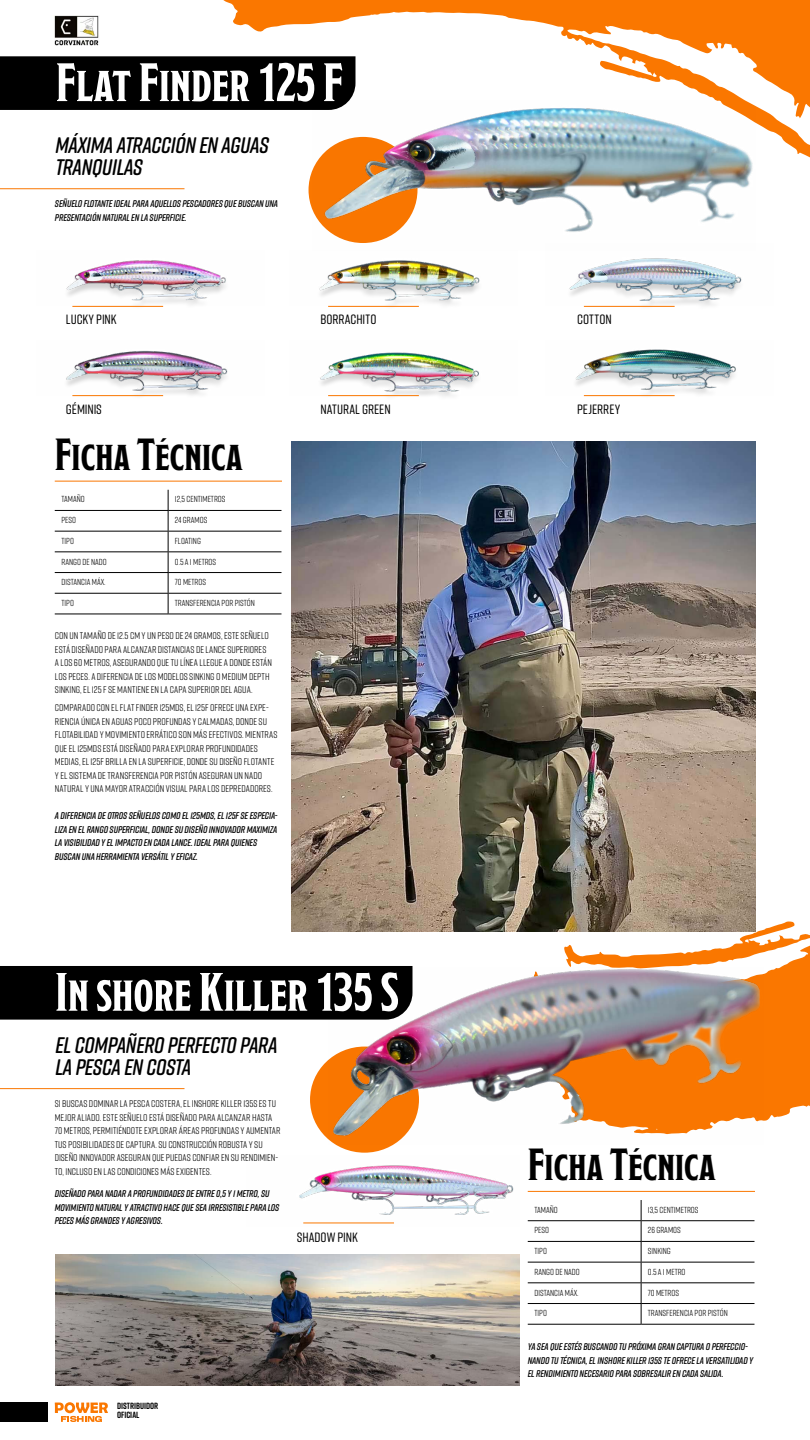
<style>
.page{position:relative;width:810px;height:1440px;background:#fff}
.page>*{position:absolute;margin:0;border:0;box-sizing:border-box;transform-origin:0 0}
.t1{font:700 54px "Modesto Condensed";color:#fff}
.t2{font:700 45px "Modesto Condensed";color:#000}
.t3{font:italic 600 22.5px/21.8px "Rift Soft";letter-spacing:-.02em;color:#000}
.t4{font:500 13.5px "Rift Soft";color:#000}
.t5{font:9.75px/13.5px "Rift Soft";color:#000}
.t6{font:italic 600 9.75px/13.5px "Rift Soft";letter-spacing:-.015em;color:#000}
.t7{font:700 9px/9px "Rift Soft";color:#000}
.t8{font:8.77px "Rift Soft";color:#000}
</style>
<div class="page">
<svg style="left:223px;top:0;width:587px;height:181px"></svg>
<div style="left:0;top:56px;width:356px;height:54px;background:#000"></div>
<img style="left:312px;top:100px;width:443px;height:143px">
<img style="left:66px;top:260px;width:160px;height:46px">
<div style="left:63px;top:352px;width:167px;height:48px;background:#000;opacity:.17"></div>
<img style="left:63px;top:350px;width:167px;height:46px">
<img style="left:319px;top:260px;width:161px;height:46px">
<div style="left:317px;top:354px;width:165px;height:46px;background:#000;opacity:.17"></div>
<img style="left:317px;top:352px;width:165px;height:44px">
<img style="left:569px;top:258px;width:173px;height:48px">
<div style="left:572px;top:351px;width:167px;height:48px;background:#000;opacity:.17"></div>
<img style="left:572px;top:349px;width:167px;height:47px">
<hr style="left:72px;top:306px;width:91px;height:1px;background:#fa7700">
<hr style="left:328px;top:306px;width:91px;height:1px;background:#fa7700">
<hr style="left:584px;top:306px;width:91px;height:1px;background:#fa7700">
<hr style="left:72px;top:395px;width:91px;height:1px;background:#fa7700">
<hr style="left:328px;top:395px;width:91px;height:1px;background:#fa7700">
<hr style="left:584px;top:395px;width:91px;height:1px;background:#fa7700">
<svg style="left:564px;top:774px;width:246px;height:347px"></svg>
<div style="left:310px;top:1047px;width:109px;height:106px;background:#fa7700;border-radius:50%"></div>
<div style="left:0;top:966px;width:412px;height:54px;background:#000"></div>
<img style="left:299px;top:1165px;width:215px;height:58px">
<img style="left:328px;top:967px;width:436px;height:179px">
<hr style="left:303px;top:1223px;width:91px;height:1px;background:#fa7700">
<hr style="left:528px;top:1191px;width:227px;height:1px;background:#fa7700">
<hr style="left:55px;top:481px;width:227px;height:1px;background:#fa7700">
<hr style="left:55px;top:510px;width:113px;height:1px;background:#000">
<hr style="left:168px;top:510px;width:114px;height:1px;background:#000">
<hr style="left:55px;top:531px;width:113px;height:1px;background:#000">
<hr style="left:168px;top:531px;width:114px;height:1px;background:#000">
<hr style="left:55px;top:551px;width:113px;height:1px;background:#000">
<hr style="left:168px;top:551px;width:114px;height:1px;background:#000">
<hr style="left:55px;top:572px;width:113px;height:1px;background:#000">
<hr style="left:168px;top:572px;width:114px;height:1px;background:#000">
<hr style="left:55px;top:593px;width:113px;height:1px;background:#000">
<hr style="left:168px;top:593px;width:114px;height:1px;background:#000">
<svg style="left:168px;top:490px;width:1px;height:124px"></svg>
<hr style="left:55px;top:614px;width:113px;height:1px;background:#000">
<hr style="left:168px;top:614px;width:114px;height:1px;background:#000">
<hr style="left:528px;top:1220px;width:113px;height:1px;background:#000">
<hr style="left:641px;top:1220px;width:114px;height:1px;background:#000">
<hr style="left:528px;top:1241px;width:113px;height:1px;background:#000">
<hr style="left:641px;top:1241px;width:114px;height:1px;background:#000">
<hr style="left:528px;top:1262px;width:113px;height:1px;background:#000">
<hr style="left:641px;top:1262px;width:114px;height:1px;background:#000">
<hr style="left:528px;top:1282px;width:113px;height:1px;background:#000">
<hr style="left:641px;top:1282px;width:114px;height:1px;background:#000">
<hr style="left:528px;top:1303px;width:113px;height:1px;background:#000">
<hr style="left:641px;top:1303px;width:114px;height:1px;background:#000">
<svg style="left:641px;top:1200px;width:1px;height:124px"></svg>
<hr style="left:528px;top:1324px;width:113px;height:1px;background:#000">
<hr style="left:641px;top:1324px;width:114px;height:1px;background:#000">
<img style="left:291px;top:441px;width:464px;height:491px">
<img style="left:55px;top:1255px;width:465px;height:131px">
<hr style="left:0;top:188px;width:184px;height:1px;background:#fa7700">
<hr style="left:0;top:1088px;width:184px;height:1px;background:#fa7700">
<img style="left:54px;top:15px;width:45px;height:31px">
<svg style="left:55px;top:1402px;width:53px;height:20px"></svg>
<div style="left:0;top:1402px;width:48px;height:20px;background:#000"></div>
<h1 class="t1" style="left:56px;top:55px;width:289px">Flat Finder 125 F</h1>
<h3 class="t3" style="left:55px;top:134px;width:215px">MÁXIMA ATRACCIÓN EN AGUAS<br>TRANQUILAS</h3>
<p class="t6" style="left:55px;top:197px;width:225px">SEÑUELO FLOTANTE IDEAL PARA AQUELLOS PESCADORES QUE BUSCAN UNA<br>PRESENTACIÓN NATURAL EN LA SUPERFICIE.</p>
<h3 class="t4" style="left:66px;top:310px;width:52px">LUCKY PINK</h3>
<h3 class="t4" style="left:66px;top:400px;width:38px">GÉMINIS</h3>
<h2 class="t2" style="left:55px;top:432px;width:190px">Ficha Técnica</h2>
<p class="t8" style="left:62px;top:493px;width:25px">TAMAÑO</p>
<p class="t8" style="left:175px;top:493px;width:52px">12,5 CENTIMETROS</p>
<p class="t8" style="left:62px;top:514px;width:16px">PESO</p>
<p class="t8" style="left:175px;top:514px;width:34px">24 GRAMOS</p>
<p class="t8" style="left:62px;top:535px;width:14px">TIPO</p>
<p class="t8" style="left:175px;top:535px;width:28px">FLOATING</p>
<p class="t8" style="left:62px;top:555px;width:47px">RANGO DE NADO</p>
<p class="t8" style="left:175px;top:555px;width:43px">0.5 A 1 METROS</p>
<p class="t8" style="left:62px;top:576px;width:46px">DISTANCIA MÁX.</p>
<p class="t8" style="left:175px;top:576px;width:33px">70 METROS</p>
<p class="t8" style="left:62px;top:597px;width:14px">TIPO</p>
<p class="t8" style="left:175px;top:597px;width:81px">TRANSFERENCIA POR PISTÓN</p>
<p class="t5" style="left:55px;top:628px;width:219px">CON UN TAMAÑO DE 12.5 CM Y UN PESO DE 24 GRAMOS, ESTE SEÑUELO ESTÁ DISEÑADO PARA ALCANZAR DISTANCIAS DE LANCE SUPERIORES A LOS 60 METROS, ASEGURANDO QUE TU LÍNEA LLEGUE A DONDE ESTÁN LOS PECES. A DIFERENCIA DE LOS MODELOS SINKING O MEDIUM DEPTH SINKING, EL 125 F SE MANTIENE EN LA CAPA SUPERIOR DEL AGUA.</p>
<p class="t5" style="left:55px;top:700px;width:224px">COMPARADO CON EL FLAT FINDER 125MDS, EL 125F OFRECE UNA EXPE-RIENCIA ÚNICA EN AGUAS POCO PROFUNDAS Y CALMADAS, DONDE SU FLOTABILIDAD Y MOVIMIENTO ERRÁTICO SON MÁS EFECTIVOS. MIENTRAS QUE EL 125MDS ESTÁ DISEÑADO PARA EXPLORAR PROFUNDIDADES MEDIAS, EL 125F BRILLA EN LA SUPERFICIE, DONDE SU DISEÑO FLOTANTE Y EL SISTEMA DE TRANSFERENCIA POR PISTÓN ASEGURAN UN NADO NATURAL Y UNA MAYOR ATRACCIÓN VISUAL PARA LOS DEPREDADORES.</p>
<p class="t6" style="left:55px;top:809px;width:224px">A DIFERENCIA DE OTROS SEÑUELOS COMO EL 125MDS, EL 125F SE ESPECIA-LIZA EN EL RANGO SUPERFICIAL, DONDE SU DISEÑO INNOVADOR MAXIMIZA LA VISIBILIDAD Y EL IMPACTO EN CADA LANCE. IDEAL PARA QUIENES BUSCAN UNA HERRAMIENTA VERSÁTIL Y EFICAZ.</p>
<h3 class="t4" style="left:321px;top:310px;width:57px">BORRACHITO</h3>
<h3 class="t4" style="left:321px;top:400px;width:72px">NATURAL GREEN</h3>
<h1 class="t1" style="left:55px;top:965px;width:345px">In shore Killer 135 S</h1>
<h3 class="t3" style="left:55px;top:1034px;width:224px">EL COMPAÑERO PERFECTO PARA<br>LA PESCA EN COSTA</h3>
<p class="t5" style="left:55px;top:1096px;width:227px">SI BUSCAS DOMINAR LA PESCA COSTERA, EL INSHORE KILLER 135S ES TU MEJOR ALIADO. ESTE SEÑUELO ESTÁ DISEÑADO PARA ALCANZAR HASTA 70 METROS, PERMITIÉNDOTE EXPLORAR ÁREAS PROFUNDAS Y AUMENTAR TUS POSIBILIDADES DE CAPTURA. SU CONSTRUCCIÓN ROBUSTA Y SU DISEÑO INNOVADOR ASEGURAN QUE PUEDAS CONFIAR EN SU RENDIMIEN-TO, INCLUSO EN LAS CONDICIONES MÁS EXIGENTES.</p>
<p class="t6" style="left:55px;top:1187px;width:226px">DISEÑADO PARA NADAR A PROFUNDIDADES DE ENTRE 0,5 Y 1 METRO, SU<br>MOVIMIENTO NATURAL Y ATRACTIVO HACE QUE SEA IRRESISTIBLE PARA LOS<br>PECES MÁS GRANDES Y AGRESIVOS.</p>
<h3 class="t4" style="left:297px;top:1228px;width:63px">SHADOW PINK</h3>
<p class="t7" style="left:117px;top:1401px;width:43px">DISTRIBUIDOR<br>OFICIAL</p>
<h3 class="t4" style="left:577px;top:310px;width:36px">COTTON</h3>
<h3 class="t4" style="left:577px;top:400px;width:45px">PEJERREY</h3>
<h2 class="t2" style="left:528px;top:1142px;width:190px">Ficha Técnica</h2>
<p class="t8" style="left:535px;top:1203px;width:25px">TAMAÑO</p>
<p class="t8" style="left:648px;top:1203px;width:52px">13,5 CENTIMETROS</p>
<p class="t8" style="left:535px;top:1224px;width:16px">PESO</p>
<p class="t8" style="left:648px;top:1224px;width:34px">26 GRAMOS</p>
<p class="t8" style="left:535px;top:1245px;width:14px">TIPO</p>
<p class="t8" style="left:648px;top:1245px;width:24px">SINKING</p>
<p class="t8" style="left:535px;top:1266px;width:47px">RANGO DE NADO</p>
<p class="t8" style="left:648px;top:1266px;width:39px">0.5 A 1 METRO</p>
<p class="t8" style="left:535px;top:1286px;width:46px">DISTANCIA MÁX.</p>
<p class="t8" style="left:648px;top:1286px;width:33px">70 METROS</p>
<p class="t8" style="left:535px;top:1307px;width:14px">TIPO</p>
<p class="t8" style="left:648px;top:1307px;width:81px">TRANSFERENCIA POR PISTÓN</p>
<p class="t6" style="left:528px;top:1340px;width:227px">YA SEA QUE ESTÉS BUSCANDO TU PRÓXIMA GRAN CAPTURA O PERFECCIO-<br>NANDO TU TÉCNICA, EL INSHORE KILLER 135S TE OFRECE LA VERSATILIDAD Y<br>EL RENDIMIENTO NECESARIO PARA SOBRESALIR EN CADA SALIDA.</p>
</div>
